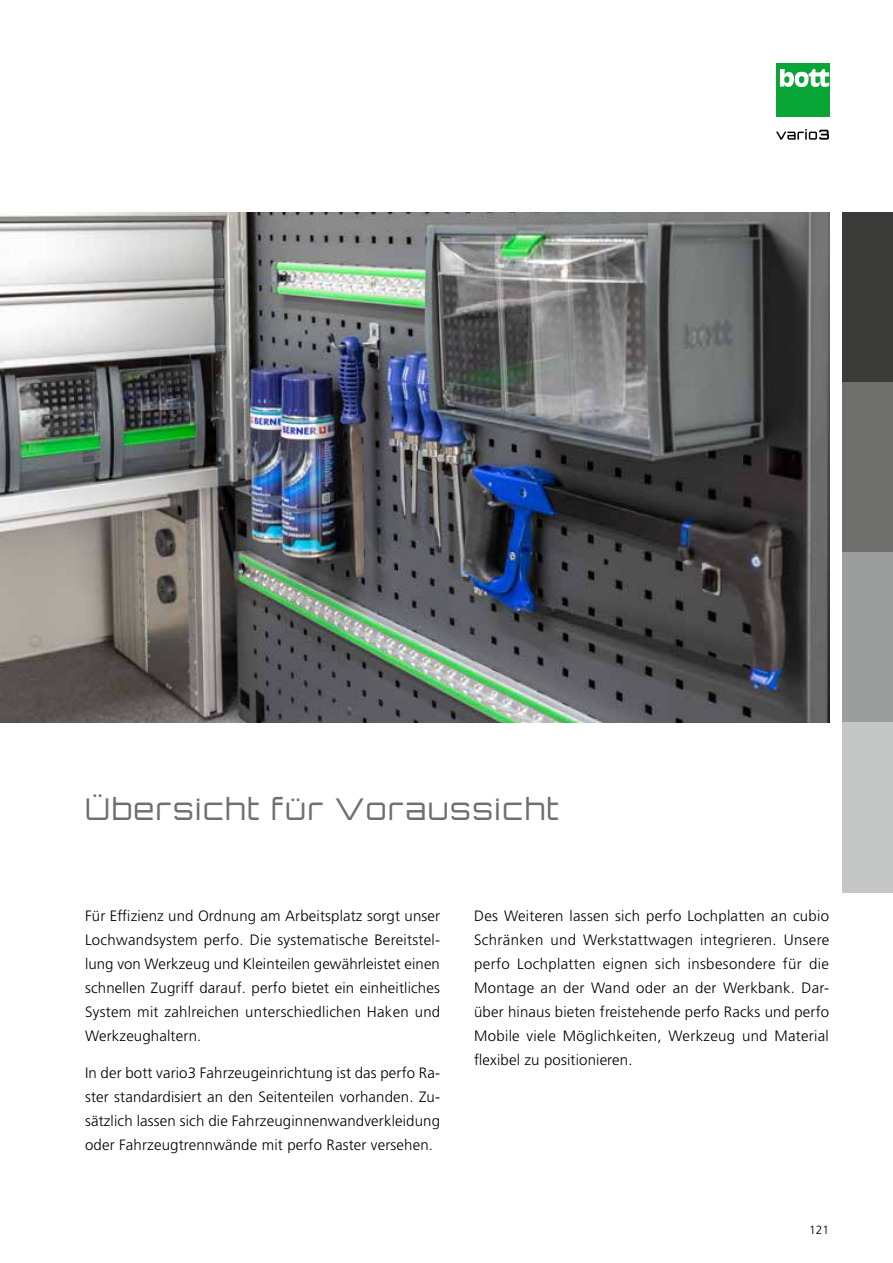
<style>
.page{position:relative;width:893px;height:1263px;background:#fff}
.page>*{position:absolute;margin:0;border:0;box-sizing:border-box;transform-origin:0 0}
.t1{font:300 30px "Orbitron CE";letter-spacing:.06em;color:#6f6f6e}
.t2{font:300 15px/24px "Frutiger LT Pro";letter-spacing:.01em;color:#000;text-align:justify}
.t3{font:300 12px "Frutiger LT Pro";color:#000}
</style>
<div class="page">
<div style="left:776px;top:64px;width:53px;height:53px;background:#0aa537"></div>
<svg style="left:780px;top:69px;width:49px;height:18px"></svg>
<svg style="left:776px;top:129px;width:53px;height:11px"></svg>
<div style="left:842px;top:213px;width:51px;height:170px;background:#3b3b3a"></div>
<div style="left:842px;top:383px;width:51px;height:170px;background:#6f6f6e"></div>
<div style="left:842px;top:553px;width:51px;height:170px;background:#9c9d9d"></div>
<div style="left:842px;top:723px;width:51px;height:170px;background:#c5c6c6"></div>
<img style="left:0;top:213px;width:829px;height:510px">
<h1 class="t1" style="left:85px;top:791px;width:475px">Übersicht für Voraussicht</h1>
<p class="t2" style="left:85px;top:904px;width:357px">Für Effizienz und Ordnung am Arbeitsplatz sorgt unser Lochwandsystem perfo. Die systematische Bereitstel&shy;lung von Werkzeug und Kleinteilen gewährleistet einen schnellen Zugriff darauf. perfo bietet ein einheitliches System mit zahlreichen unterschiedlichen Haken und Werkzeughaltern.</p>
<p class="t2" style="left:85px;top:1061px;width:357px">In der bott vario3 Fahrzeugeinrichtung ist das perfo Ra&shy;ster standardisiert an den Seitenteilen vorhanden. Zu&shy;sätzlich lassen sich die Fahrzeuginnenwandverkleidung oder Fahrzeugtrennwände mit perfo Raster versehen.</p>
<p class="t2" style="left:474px;top:904px;width:357px">Des Weiteren lassen sich perfo Lochplatten an cubio Schränken und Werkstattwagen integrieren. Unsere perfo Lochplatten eignen sich insbesondere für die Montage an der Wand oder an der Werkbank. Dar&shy;über hinaus bieten freistehende perfo Racks und perfo Mobile viele Möglichkeiten, Werkzeug und Material flexibel zu positionieren.</p>
<p class="t3" style="left:809px;top:1222px;width:22px">121</p>
</div>
